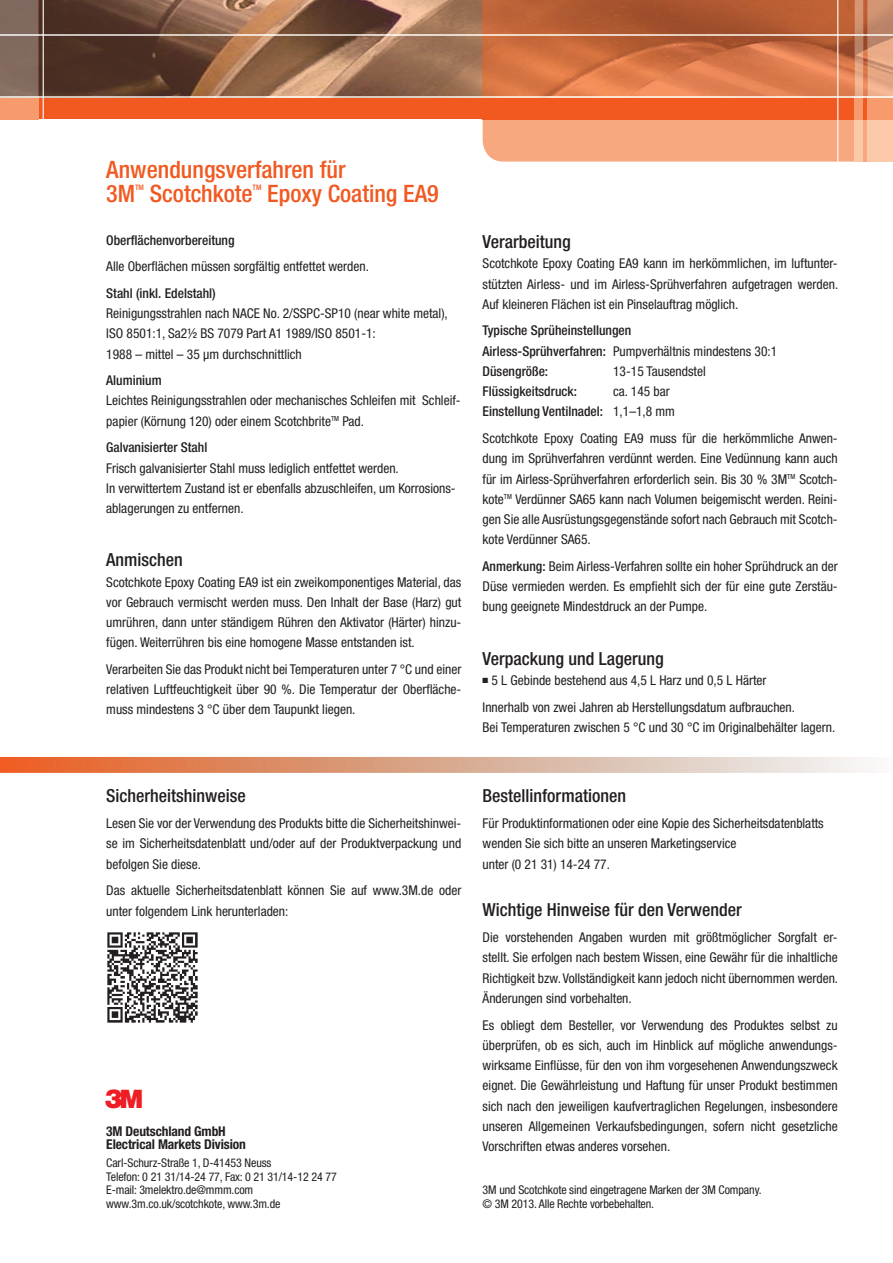
<style>
.page{position:relative;width:893px;height:1263px;background:#fff}
.page>*{position:absolute;margin:0;border:0;box-sizing:border-box;transform-origin:0 0}
.t1{font:27px "Logo 3 Mps";color:#ee1d23}
.t2{font:500 condensed 24px/24px "Helvetica Neue";color:#f15921}
.t3{font:500 condensed 18px "Helvetica Neue";color:#231f20}
.t4{font:condensed 13.5px/20.2px "Helvetica Neue";color:#231f20;text-align:justify}
.t5{font:500 condensed 13.5px/20.2px "Helvetica Neue";color:#231f20}
.t6{font:700 condensed 13.5px/13.5px "Helvetica Neue";letter-spacing:-.01em;color:#231f20}
.t7{font:condensed 12px/13.5px "Helvetica Neue";letter-spacing:-.01em;color:#231f20}
.t8{font:500 condensed 7.5px "Helvetica Neue";color:#f15921}
.s1{font-weight:400}
.s2{font-weight:500}
</style>
<div class="page">
<div style="left:0;top:21px;width:893px;height:98px;background:#f15921"></div>
<img style="left:0;top:757px;width:866px;height:16px">
<img style="left:0;top:0;width:893px;height:97px">
<hr style="left:863px;top:119px;width:4px;height:43px;background:#f8a87e">
<div style="left:483px;top:119px;width:372px;height:43px;background:#f8a87e"></div>
<div style="left:855px;top:119px;width:8px;height:43px;background:#fcc9ab"></div>
<div style="left:855px;top:98px;width:8px;height:21px;background:#f79a6c"></div>
<div style="left:867px;top:119px;width:26px;height:43px;background:#fcc9ab"></div>
<div style="left:867px;top:98px;width:26px;height:21px;background:#f79a6c"></div>
<svg style="left:0;top:119px;width:38px;height:1px"></svg>
<div style="left:0;top:98px;width:38px;height:21px;background:#f79a6c"></div>
<img style="left:0;top:34px;width:855px;height:1px">
<svg style="left:855px;top:34px;width:38px;height:1px"></svg>
<hr style="left:38px;top:98px;width:445px;height:1px;background:#fddac4">
<img style="left:0;top:97px;width:855px;height:1px">
<hr style="left:483px;top:98px;width:372px;height:1px;background:#fddac4">
<svg style="left:855px;top:97px;width:38px;height:1px"></svg>
<hr style="left:0;top:98px;width:38px;height:1px;background:#fee8d9">
<hr style="left:837px;top:0;width:1px;height:166px;background:#fff">
<hr style="left:43px;top:0;width:1px;height:123px;background:#fff">
<img style="left:107px;top:932px;width:90px;height:90px">
<h2 class="t2" style="left:106px;top:157px;width:241px">Anwendungsverfahren für<br>3M</h2>
<p class="t8" style="left:135px;top:183px;width:10px">TM</p>
<h2 class="t2" style="left:150px;top:181px;width:104px">Scotchkote</h2>
<p class="t8" style="left:253px;top:183px;width:10px">TM</p>
<h2 class="t2" style="left:267px;top:181px;width:173px">Epoxy Coating EA9</h2>
<p class="t5" style="left:106px;top:229px;width:130px">Oberflächenvorbereitung</p>
<p class="t4" style="left:106px;top:256px;width:264px">Alle Oberflächen müssen sorgfältig entfettet werden.</p>
<p class="t5" style="left:106px;top:283px;width:111px">Stahl (inkl. Edelstahl)</p>
<p class="t4" style="left:106px;top:303px;width:343px;text-align:left">Reinigungsstrahlen nach NACE No. 2/SSPC-SP10 (near white metal),<br>ISO 8501:1, Sa2½ BS 7079 Part A1 1989/ISO 8501-1:<br>1988 – mittel – 35 µm durchschnittlich</p>
<p class="t5" style="left:106px;top:370px;width:57px">Aluminium</p>
<p class="t4" style="left:106px;top:390px;width:356px">Leichtes Reinigungsstrahlen oder mechanisches Schleifen mit Schleif&shy;papier (Körnung 120) oder einem Scotchbrite<sup>TM</sup> Pad.</p>
<p class="t5" style="left:106px;top:437px;width:103px">Galvanisierter Stahl</p>
<p class="t4" style="left:106px;top:458px;width:351px;text-align:left">Frisch galvanisierter Stahl muss lediglich entfettet werden.<br>In verwittertem Zustand ist er ebenfalls abzuschleifen, um Korrosions&shy;ablagerungen zu entfernen.</p>
<h3 class="t3" style="left:106px;top:549px;width:78px">Anmischen</h3>
<p class="t4" style="left:106px;top:572px;width:357px">Scotchkote Epoxy Coating EA9 ist ein zweikomponentiges Material, das vor Gebrauch vermischt werden muss. Den Inhalt der Base (Harz) gut umrühren, dann unter ständigem Rühren den Aktivator (Härter) hinzu&shy;fügen. Weiterrühren bis eine homogene Masse entstanden ist.</p>
<p class="t4" style="left:106px;top:659px;width:357px">Verarbeiten Sie das Produkt nicht bei Temperaturen unter 7 °C und einer relativen Luftfeuchtigkeit über 90 %. Die Temperatur der Oberfläche&shy;muss mindestens 3 °C über dem Taupunkt liegen.</p>
<h3 class="t3" style="left:483px;top:231px;width:90px">Verarbeitung</h3>
<p class="t4" style="left:483px;top:253px;width:357px">Scotchkote Epoxy Coating EA9 kann im herkömmlichen, im luftunter&shy;stützten Airless- und im Airless-Sprühverfahren aufgetragen werden.<br>Auf kleineren Flächen ist ein Pinselauftrag möglich.</p>
<p class="t5" style="left:483px;top:320px;width:296px">Typische Sprüheinstellungen<br>Airless-Sprühverfahren: <span class="s1">Pumpverhältnis mindestens 30:1<br></span>Düsengröße:</p>
<p class="t4" style="left:613px;top:361px;width:94px">13-15 Tausendstel</p>
<p class="t5" style="left:483px;top:381px;width:96px">Flüssigkeitsdruck:</p>
<p class="t5" style="left:483px;top:381px;width:194px;text-indent:131px"><span class="s1">ca. 145 bar<br></span>Einstellung Ventilnadel: <span class="s1">1,1–1,8 mm</span></p>
<p class="t4" style="left:483px;top:428px;width:357px">Scotchkote Epoxy Coating EA9 muss für die herkömmliche Anwen&shy;dung im Sprühverfahren verdünnt werden. Eine Vedünnung kann auch für im Airless-Sprühverfahren erforderlich sein. Bis 30 % 3M<sup>TM</sup> Scotch&shy;kote<sup>TM</sup> Verdünner SA65 kann nach Volumen beigemischt werden. Reini&shy;gen Sie alle Ausrüstungsgegenstände sofort nach Gebrauch mit Scotch&shy;kote Verdünner SA65.</p>
<p class="t4" style="left:483px;top:556px;width:357px"><span class="s2">Anmerkung:</span> Beim Airless-Verfahren sollte ein hoher Sprühdruck an der Düse vermieden werden. Es empfiehlt sich der für eine gute Zerstäu&shy;bung geeignete Mindestdruck an der Pumpe.</p>
<h3 class="t3" style="left:483px;top:647px;width:183px">Verpackung und Lagerung</h3>
<p class="t4" style="left:483px;top:667px;width:314px;line-height:26.5px">■ 5 L Gebinde bestehend aus 4,5 L Harz und 0,5 L Härter<br>Innerhalb von zwei Jahren ab Herstellungsdatum aufbrauchen.</p>
<p class="t4" style="left:483px;top:717px;width:354px">Bei Temperaturen zwischen 5 °C und 30 °C im Originalbehälter lagern.</p>
<h3 class="t3" style="left:106px;top:784px;width:141px">Sicherheitshinweise</h3>
<p class="t4" style="left:106px;top:813px;width:357px">Lesen Sie vor der Verwendung des Produkts bitte die Sicherheitshinwei&shy;se im Sicherheitsdatenblatt und/oder auf der Produktverpackung und befolgen Sie diese.</p>
<p class="t4" style="left:106px;top:880px;width:357px">Das aktuelle Sicherheitsdatenblatt können Sie auf www.3M.de oder unter folgendem Link herunterladen:</p>
<h1 class="t1" style="left:105px;top:1085px;width:44px">3</h1>
<p class="t6" style="left:106px;top:1124px;width:141px">3M Deutschland GmbH<br>Electrical Markets Division</p>
<p class="t7" style="left:106px;top:1156px;width:232px">Carl-Schurz-Straße 1, D-41453 Neuss<br>Telefon: 0 21 31/14-24 77, Fax: 0 21 31/14-12 24 77<br>E-mail: 3melektro.de@mmm.com www.3m.co.uk/scotchkote, www.3m.de</p>
<h3 class="t3" style="left:483px;top:784px;width:145px">Bestellinformationen</h3>
<p class="t4" style="left:483px;top:813px;width:343px;text-align:left">Für Produktinformationen oder eine Kopie des Sicherheitsdatenblatts wenden Sie sich bitte an unseren Marketingservice<br>unter (0 21 31) 14-24 77.</p>
<h3 class="t3" style="left:483px;top:898px;width:261px">Wichtige Hinweise für den Verwender</h3>
<p class="t4" style="left:483px;top:927px;width:357px">Die vorstehenden Angaben wurden mit größtmöglicher Sorgfalt er&shy;stellt. Sie erfolgen nach bestem Wissen, eine Gewähr für die inhaltliche Richtigkeit bzw. Vollständigkeit kann jedoch nicht übernommen werden.<br>Änderungen sind vorbehalten.</p>
<p class="t4" style="left:483px;top:1014px;width:357px">Es obliegt dem Besteller, vor Verwendung des Produktes selbst zu überprüfen, ob es sich, auch im Hinblick auf mögliche anwendungs&shy;wirksame Einflüsse, für den von ihm vorgesehenen Anwendungszweck eignet. Die Gewährleistung und Haftung für unser Produkt bestimmen sich nach den jeweiligen kaufvertraglichen Regelungen, insbesondere unseren Allgemeinen Verkaufsbedingungen, sofern nicht gesetzliche Vorschriften etwas anderes vorsehen.</p>
<p class="t7" style="left:483px;top:1183px;width:280px">3M und Scotchkote sind eingetragene Marken der 3M Company. © 3M 2013. Alle Rechte vorbebehalten.</p>
</div>
